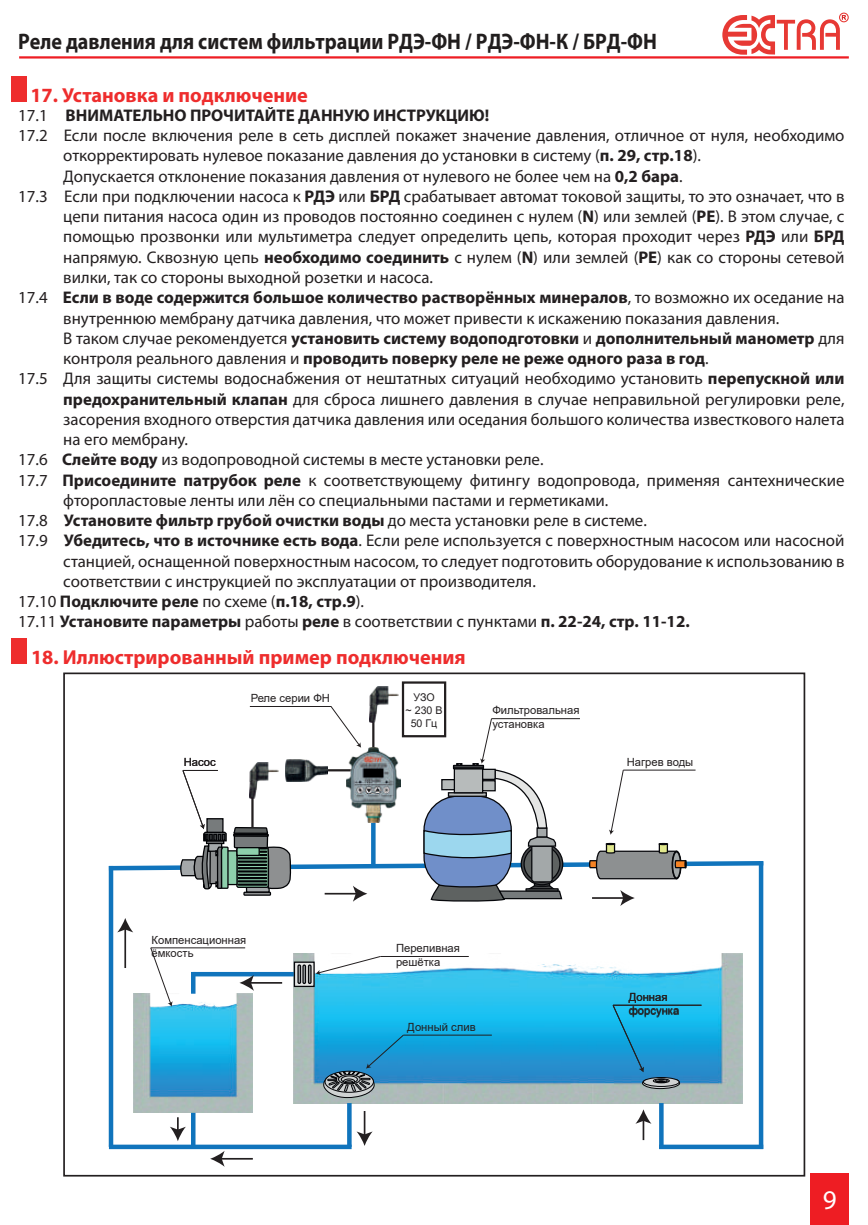
<style>
.page{position:relative;width:868px;height:1225px;background:#fff}
.page>*{position:absolute;margin:0;border:0;box-sizing:border-box;transform-origin:0 0}
.t1{font:27px "Myriad Pro";color:#fff}
.t2{font:700 22.5px "Myriad Pro";color:#211e1e;scale:.89 1}
.t3{font:700 20.25px "Myriad Pro";color:#ee2d2d}
.t4{font:16.88px "Myriad Pro";color:#231f20}
.t5{font:700 16.88px "Myriad Pro";color:#231f20}
.t6{font:11.25px/13.5px "Arial";color:#231f20}
.t7{font:10.58px/12.8px "Arial";color:#231f20;text-align:center}
.s1{font-weight:400}
.s2{font-weight:700}
</style>
<div class="page">
<div style="left:11px;top:638px;width:16px;height:26px;background:#ee2d2d"></div>
<div style="left:402px;top:681px;width:44px;height:56px;border:2px solid #231f20"></div>
<hr style="left:109px;top:866px;width:4px;height:280px;background:#1074bc">
<svg style="left:347px;top:1103px;width:4px;height:41px"></svg>
<div style="left:109px;top:1144px;width:242px;height:5px;background:#1074bc"></div>
<div style="left:758px;top:861px;width:5px;height:288px;background:#1074bc"></div>
<svg style="left:659px;top:1103px;width:4px;height:41px"></svg>
<div style="left:659px;top:1144px;width:104px;height:5px;background:#1074bc"></div>
<svg style="left:356px;top:1111px;width:16px;height:35px"></svg>
<svg style="left:170px;top:1117px;width:16px;height:24px"></svg>
<hr style="left:642px;top:1119px;width:2px;height:21px;background:#231f20">
<svg style="left:636px;top:1109px;width:15px;height:14px"></svg>
<img style="left:370px;top:686px;width:28px;height:19px">
<svg style="left:108px;top:705px;width:656px;height:393px"></svg>
<div style="left:302px;top:964px;width:4px;height:20px;border:1px solid #06070b"></div>
<div style="left:308px;top:964px;width:3px;height:20px;border:1px solid #06070b"></div>
<hr style="left:191px;top:1112px;width:4px;height:34px;background:#1074bc">
<hr style="left:220px;top:1158px;width:33px;height:1px;background:#231f20">
<svg style="left:210px;top:1151px;width:14px;height:15px"></svg>
<div style="left:11px;top:76px;width:16px;height:26px;background:#ee2d2d"></div>
<hr style="left:19px;top:56px;width:829px;height:3px;background:#ee1d23">
<svg style="left:722px;top:13px;width:126px;height:42px"></svg>
<div style="left:810px;top:1174px;width:38px;height:51px;background:#ee1d23"></div>
<h2 class="t2" style="left:18px;top:26px;width:719px">Реле давления для систем фильтрации РДЭ-ФН / РДЭ-ФН-К / БРД-ФН</h2>
<p class="t3" style="left:30px;top:82px;width:279px">17. Установка и подключение</p>
<p class="t5" style="left:18px;top:104px;width:472px"><span class="s1">17.1</span> ВНИМАТЕЛЬНО ПРОЧИТАЙТЕ ДАННУЮ ИНСТРУКЦИЮ!</p>
<p class="t4" style="left:18px;top:125px;width:827px">17.2 Если после включения реле в сеть дисплей покажет значение давления, отличное от нуля, необходимо</p>
<p class="t4" style="left:63px;top:145px;width:639px">откорректировать нулевое показание давления до установки в систему (<span class="s2">п. 29, стр.18</span>).</p>
<p class="t4" style="left:63px;top:166px;width:620px">Допускается отклонение показания давления от нулевого не более чем на <span class="s2">0,2 бара</span>.</p>
<p class="t4" style="left:18px;top:186px;width:827px">17.3 Если при подключении насоса к <span class="s2">РДЭ</span> или <span class="s2">БРД</span> срабатывает автомат токовой защиты, то это означает, что в</p>
<p class="t4" style="left:63px;top:206px;width:782px">цепи питания насоса один из проводов постоянно соединен с нулем (<span class="s2">N</span>) или землей (<span class="s2">PE</span>). В этом случае, с</p>
<p class="t4" style="left:63px;top:226px;width:782px">помощью прозвонки или мультиметра следует определить цепь, которая проходит через <span class="s2">РДЭ</span> или <span class="s2">БРД</span></p>
<p class="t4" style="left:63px;top:247px;width:782px">напрямую. Сквозную цепь <span class="s2">необходимо соединить</span> с нулем (<span class="s2">N</span>) или землей (<span class="s2">PE</span>) как со стороны сетевой</p>
<p class="t4" style="left:63px;top:267px;width:371px">вилки, так со стороны выходной розетки и насоса.</p>
<p class="t5" style="left:18px;top:286px;width:827px"><span class="s1">17.4</span> Если в воде содержится большое количество растворённых минералов<span class="s1">, то возможно их оседание на</span></p>
<p class="t4" style="left:63px;top:307px;width:717px">внутреннюю мембрану датчика давления, что может привести к искажению показания давления.</p>
<p class="t5" style="left:63px;top:327px;width:782px"><span class="s1">В таком случае рекомендуется</span> установить систему водоподготовки <span class="s1">и</span> дополнительный манометр <span class="s1">для</span></p>
<p class="t5" style="left:63px;top:347px;width:646px"><span class="s1">контроля реального давления и</span> проводить поверку реле не реже одного раза в год<span class="s1">.</span></p>
<p class="t4" style="left:18px;top:368px;width:827px">17.5 Для защиты системы водоснабжения от нештатных ситуаций необходимо установить <span class="s2">перепускной или</span></p>
<p class="t4" style="left:63px;top:388px;width:782px"><span class="s2">предохранительный клапан</span> для сброса лишнего давления в случае неправильной регулировки реле,</p>
<p class="t4" style="left:63px;top:409px;width:782px">засорения входного отверстия датчика давления или оседания большого количества известкового налета</p>
<p class="t4" style="left:63px;top:429px;width:126px">на его мембрану.</p>
<p class="t4" style="left:18px;top:449px;width:526px">17.6 <span class="s2">Слейте воду</span> из водопроводной системы в месте установки реле.</p>
<p class="t4" style="left:18px;top:469px;width:827px">17.7 <span class="s2">Присоедините патрубок реле</span> к соответствующему фитингу водопровода, применяя сантехнические</p>
<p class="t4" style="left:63px;top:490px;width:546px">фторопластовые ленты или лён со специальными пастами и герметиками.</p>
<p class="t4" style="left:18px;top:510px;width:630px">17.8 <span class="s2">Установите фильтр грубой очистки воды</span> до места установки реле в системе.</p>
<p class="t4" style="left:18px;top:530px;width:827px">17.9 <span class="s2">Убедитесь, что в источнике есть вода</span>. Если реле используется с поверхностным насосом или насосной</p>
<p class="t4" style="left:63px;top:550px;width:782px">станцией, оснащенной поверхностным насосом, то следует подготовить оборудование к использованию в</p>
<p class="t4" style="left:63px;top:571px;width:474px">соответствии с инструкцией по эксплуатации от производителя.</p>
<p class="t5" style="left:18px;top:590px;width:347px"><span class="s1">17.10</span> Подключите реле <span class="s1">по схеме (</span>п.18, стр.9<span class="s1">).</span></p>
<p class="t5" style="left:18px;top:610px;width:673px"><span class="s1">17.11</span> Установите параметры <span class="s1">работы</span> реле <span class="s1">в соответствии с пунктами</span> п. 22-24, стр. 11-12.</p>
<p class="t3" style="left:31px;top:644px;width:436px">18. Иллюстрированный пример подключения</p>
<p class="t7" style="left:405px;top:691px;width:38px">УЗО<br>~ 230 В<br>50 Гц</p>
<p class="t6" style="left:251px;top:691px;width:81px">Реле серии ФН</p>
<p class="t6" style="left:184px;top:755px;width:34px">Насос</p>
<p class="t6" style="left:492px;top:703px;width:89px">Фильтровальная установка</p>
<p class="t6" style="left:626px;top:755px;width:68px">Нагрев воды</p>
<p class="t6" style="left:151px;top:933px;width:96px">Компенсационная ёмкость</p>
<p class="t6" style="left:396px;top:941px;width:65px">Переливная решётка</p>
<p class="t6" style="left:407px;top:1020px;width:70px">Донный слив</p>
<p class="t6" style="left:628px;top:990px;width:52px">Донная форсунка</p>
<h1 class="t1" style="left:822px;top:1183px;width:15px">9</h1>
</div>
